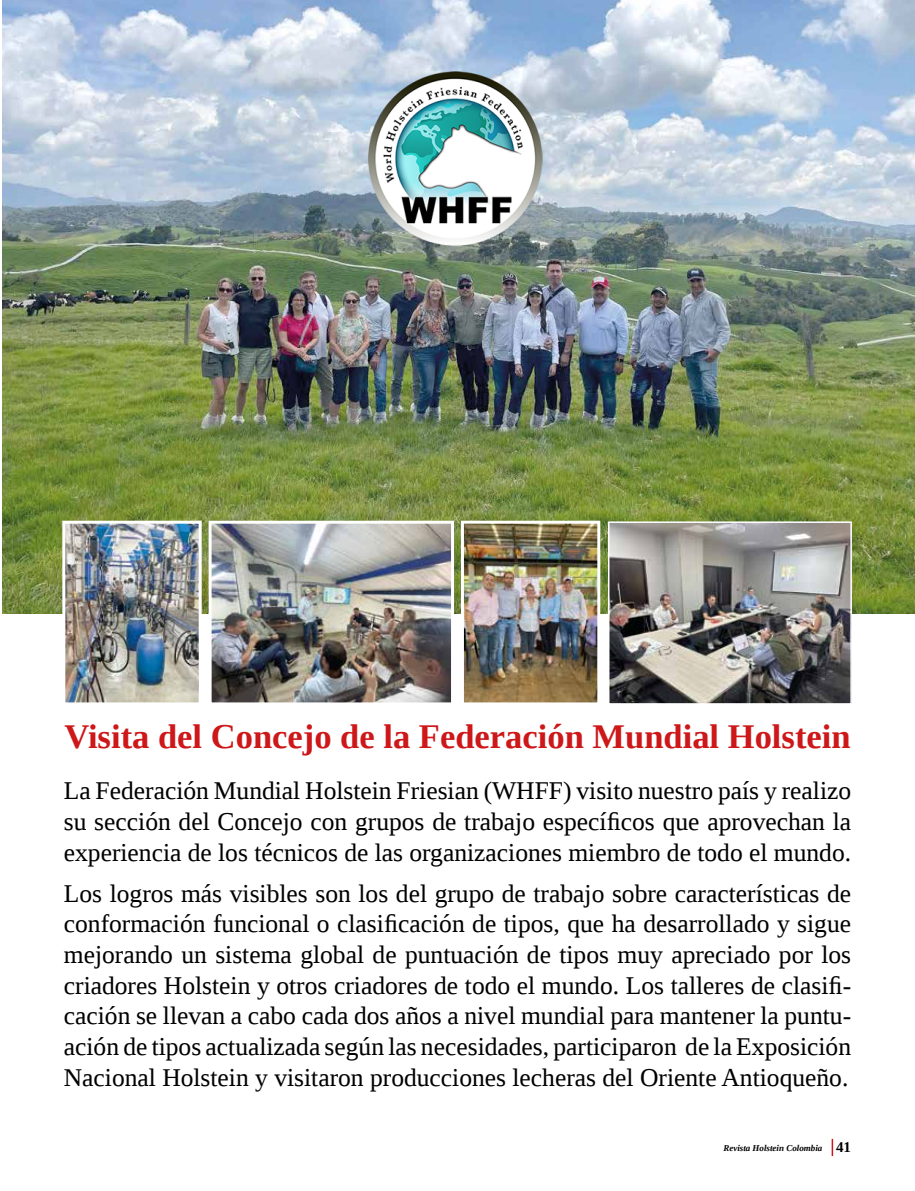
<style>
.page{position:relative;width:915px;height:1191px;background:#fff}
.page>*{position:absolute;margin:0;border:0;box-sizing:border-box;transform-origin:0 0}
.t1{font:700 34.5px "Liberation Serif";color:#cd1719}
.t2{font:25.5px/30.6px "Liberation Serif";color:#000;text-align:justify}
.t3{font:italic 700 9px "Liberation Serif";color:#000}
.s1{font-style:normal;font-size:15px}
</style>
<div class="page">
<svg style="left:831px;top:1139px;width:1px;height:17px"></svg>
<img style="left:2px;top:0;width:912px;height:613px">
<img style="left:66px;top:524px;width:132px;height:177px">
<div style="left:62px;top:520px;width:140px;height:185px;border:3px solid #fff"></div>
<img style="left:212px;top:524px;width:238px;height:177px">
<div style="left:208px;top:520px;width:246px;height:185px;border:3px solid #fff"></div>
<img style="left:465px;top:524px;width:131px;height:177px">
<div style="left:461px;top:520px;width:139px;height:185px;border:3px solid #fff"></div>
<img style="left:610px;top:524px;width:238px;height:177px">
<div style="left:607px;top:521px;width:244px;height:183px;border:2px solid #fff"></div>
<img style="left:361px;top:64px;width:189px;height:188px">
<h1 class="t1" style="left:64px;top:713px;width:787px">Visita del Concejo de la Federación Mundial Holstein</h1>
<p class="t2" style="left:64px;top:775px;width:788px">La Federación Mundial Holstein Friesian (WHFF) visito nuestro país y realizo su sección del Concejo con grupos de trabajo específicos que aprovechan la experiencia de los técnicos de las organizaciones miembro de todo el mundo.</p>
<p class="t2" style="left:64px;top:878px;width:788px">Los logros más visibles son los del grupo de trabajo sobre características de conformación funcional o clasificación de tipos, que ha desarrollado y sigue mejorando un sistema global de puntuación de tipos muy apreciado por los criadores Holstein y otros criadores de todo el mundo. Los talleres de clasifi&shy;cación se llevan a cabo cada dos años a nivel mundial para mantener la puntu&shy;ación de tipos actualizada según las necesidades, participaron de la Exposición Nacional Holstein y visitaron producciones lecheras del Oriente Antioqueño.</p>
<p class="t3" style="left:723px;top:1141px;width:129px">Revista Holstein Colombia <span class="s1">41</span></p>
</div>
